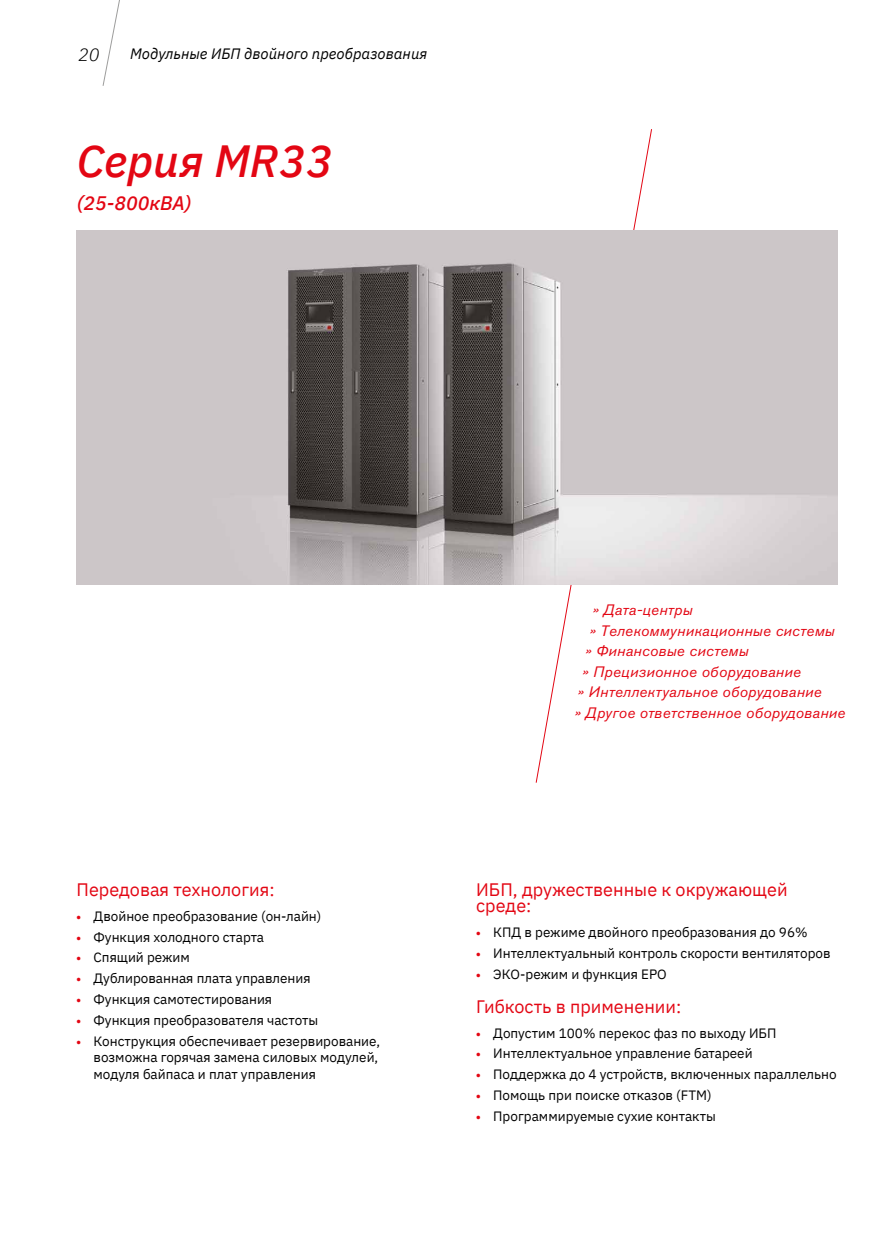
<style>
.page{position:relative;width:893px;height:1234px;background:#fff}
.page>*{position:absolute;margin:0;border:0;box-sizing:border-box;transform-origin:0 0}
.t1{font:italic 500 45px "IBM Plex Sans";color:#e30613}
.t2{font:italic 500 19.5px "IBM Plex Sans";color:#e30613}
.t3{font:18px/16.5px "IBM Plex Sans";color:#e30613}
.t4{font:italic 300 18px "IBM Plex Sans";color:#000}
.t5{font:italic 15px "Akzidenz Grotesk Pro";letter-spacing:.02em;color:#e30613}
.t6{font:italic 15px "IBM Plex Sans";color:#000}
.t7{font:13.5px/16.5px "IBM Plex Sans";color:#000}
.s1{font-family:"Myriad Pro";font-weight:700;color:#e30613}
</style>
<div class="page">
<svg style="left:102px;top:0;width:18px;height:86px"></svg>
<svg style="left:535px;top:129px;width:117px;height:654px"></svg>
<img style="left:77px;top:231px;width:761px;height:353px">
<h3 class="t4" style="left:78px;top:41px;width:23px">20</h3>
<p class="t6" style="left:130px;top:42px;width:299px">Модульные ИБП двойного преобразования</p>
<h1 class="t1" style="left:77px;top:126px;width:257px">Серия MR33</h1>
<h2 class="t2" style="left:77px;top:187px;width:116px">(25-800кВА)</h2>
<h3 class="t3" style="left:77px;top:879px;width:200px">Передовая технология:</h3>
<p class="t7" style="left:77px;top:906px;width:246px"><span class="s1">•</span> Двойное преобразование (он-лайн)</p>
<p class="t7" style="left:77px;top:927px;width:189px"><span class="s1">•</span> Функция холодного старта</p>
<p class="t7" style="left:77px;top:948px;width:115px"><span class="s1">•</span> Спящий режим</p>
<p class="t7" style="left:77px;top:968px;width:236px"><span class="s1">•</span> Дублированная плата управления</p>
<p class="t7" style="left:77px;top:989px;width:197px"><span class="s1">•</span> Функция самотестирования</p>
<p class="t7" style="left:77px;top:1010px;width:243px"><span class="s1">•</span> Функция преобразователя частоты</p>
<p class="t7" style="left:94px;top:1031px;width:288px;text-indent:-17px"><span class="s1">•</span> Конструкция обеспечивает резервирование, возможна горячая замена силовых модулей, модуля байпаса и плат управления</p>
<p class="t5" style="left:593px;top:600px;width:101px">» Дата-центры</p>
<p class="t5" style="left:590px;top:620px;width:246px">» Телекоммуникационные системы</p>
<p class="t5" style="left:585px;top:641px;width:165px">» Финансовые системы</p>
<p class="t5" style="left:582px;top:661px;width:220px">» Прецизионное оборудование</p>
<p class="t5" style="left:578px;top:682px;width:245px">» Интеллектуальное оборудование</p>
<p class="t5" style="left:575px;top:702px;width:272px">» Другое ответственное оборудование</p>
<h3 class="t3" style="left:476px;top:879px;width:313px">ИБП, дружественные к окружающей среде:</h3>
<p class="t7" style="left:476px;top:923px;width:333px"><span class="s1">•</span> КПД в режиме двойного преобразования до 96%</p>
<p class="t7" style="left:476px;top:943px;width:356px"><span class="s1">•</span> Интеллектуальный контроль скорости вентиляторов</p>
<p class="t7" style="left:476px;top:964px;width:192px"><span class="s1">•</span> ЭКО-режим и функция EPO</p>
<h3 class="t3" style="left:476px;top:996px;width:207px">Гибкость в применении:</h3>
<p class="t7" style="left:476px;top:1023px;width:302px"><span class="s1">•</span> Допустим 100% перекос фаз по выходу ИБП</p>
<p class="t7" style="left:476px;top:1043px;width:278px"><span class="s1">•</span> Интеллектуальное управление батареей</p>
<p class="t7" style="left:476px;top:1064px;width:362px"><span class="s1">•</span> Поддержка до 4 устройств, включенных параллельно</p>
<p class="t7" style="left:476px;top:1085px;width:237px"><span class="s1">•</span> Помощь при поиске отказов (FTM)</p>
<p class="t7" style="left:476px;top:1106px;width:241px"><span class="s1">•</span> Программируемые сухие контакты</p>
</div>
